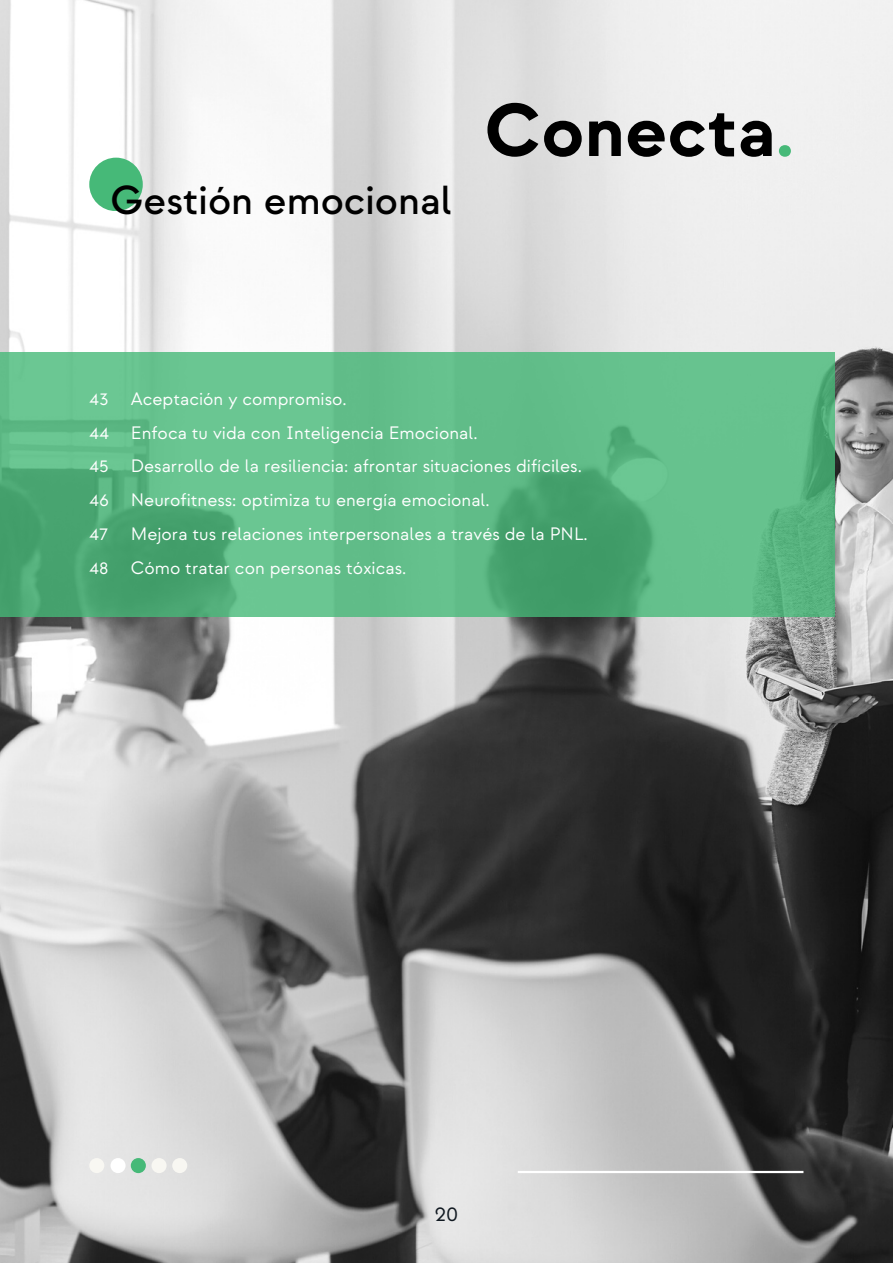
<style>
.page{position:relative;width:893px;height:1264px;background:#fff}
.page>*{position:absolute;margin:0;border:0;box-sizing:border-box;transform-origin:0 0}
.t1{font:700 74.85px "Strawford";color:#000}
.t2{font:500 40.5px "Strawford";color:#000}
.t3{font:21px "Strawford";color:#111921}
.t4{font:18px "Strawford";color:#fff}
.s1{color:#46b978}
</style>
<div class="page">
<img style="left:0;top:0;width:892px;height:1262px">
<div style="left:89px;top:1157px;width:15px;height:16px;background:#f8f7f2;border-radius:50%"></div>
<div style="left:110px;top:1157px;width:16px;height:16px;background:#fff;border-radius:50%"></div>
<hr style="left:517px;top:1170px;width:286px;height:3px;background:#fff">
<div style="left:131px;top:1157px;width:15px;height:16px;background:#46b978;border-radius:50%"></div>
<div style="left:151px;top:1157px;width:15px;height:16px;background:#f8f7f2;border-radius:50%"></div>
<div style="left:172px;top:1157px;width:15px;height:16px;background:#f8f7f2;border-radius:50%"></div>
<div style="left:89px;top:158px;width:54px;height:53px;background:#46b978;border-radius:50%"></div>
<svg style="left:0;top:352px;width:834px;height:265px;background:#5db985"></svg>
<p class="t2" style="left:110px;top:178px;width:343px">Gestión emocional</p>
<p class="t1" style="left:484px;top:89px;width:311px">Conecta<span class="s1">.</span></p>
<p class="t4" style="left:89px;top:389px;width:21px">43</p>
<p class="t4" style="left:89px;top:422px;width:21px">44</p>
<p class="t4" style="left:89px;top:456px;width:21px">45</p>
<p class="t4" style="left:89px;top:490px;width:21px">46</p>
<p class="t4" style="left:89px;top:523px;width:21px">47</p>
<p class="t4" style="left:89px;top:557px;width:21px">48</p>
<p class="t4" style="left:131px;top:389px;width:217px">Aceptación y compromiso.</p>
<p class="t4" style="left:131px;top:422px;width:348px">Enfoca tu vida con Inteligencia Emocional.</p>
<p class="t4" style="left:131px;top:456px;width:452px">Desarrollo de la resiliencia: afrontar situaciones difíciles.</p>
<p class="t4" style="left:131px;top:490px;width:360px">Neurofitness: optimiza tu energía emocional.</p>
<p class="t4" style="left:131px;top:523px;width:458px">Mejora tus relaciones interpersonales a través de la PNL.</p>
<p class="t4" style="left:131px;top:557px;width:277px">Cómo tratar con personas tóxicas.</p>
<p class="t3" style="left:434px;top:1202px;width:25px">20</p>
</div>
